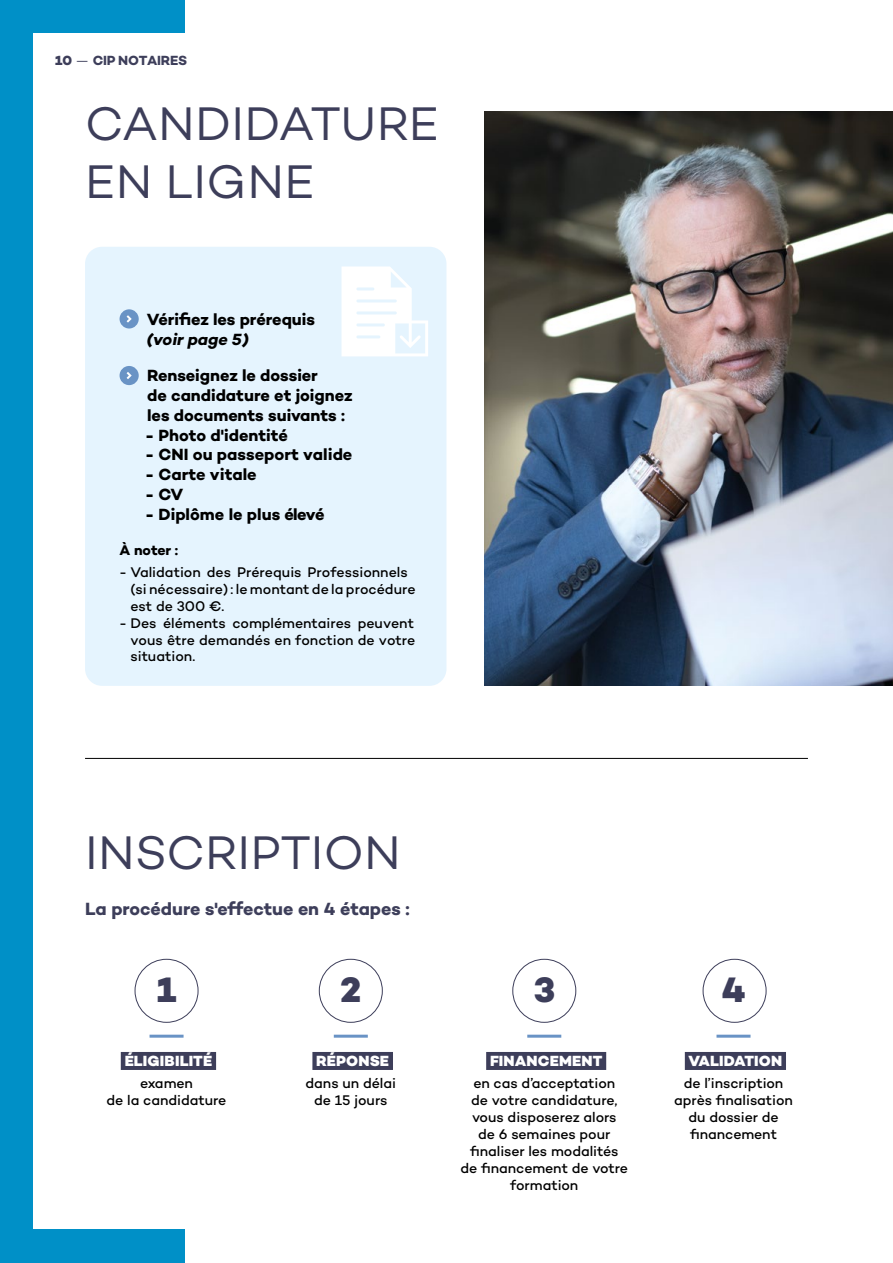
<style>
.page{position:relative;width:893px;height:1263px;background:#fff}
.page>*{position:absolute;margin:0;border:0;box-sizing:border-box;transform-origin:0 0}
.t1{font:48px/57.6px "Campton";letter-spacing:.005em;color:#3d3e5a}
.t2{font:800 36px "Campton";color:#3d3e5a}
.t3{font:700 18px "Campton";letter-spacing:-.005em;color:#3d3e5a}
.t4{font:700 16.5px/19.8px "Campton";color:#000}
.t5{font:italic 700 16.5px "Campton";letter-spacing:-.005em;color:#000}
.t6{font:800 15px "Campton";letter-spacing:.01em;color:#fff}
.t7{font:500 14.25px/17.1px "Campton";color:#000;text-align:center}
.t8{font:700 14.25px "Campton";letter-spacing:-.005em;color:#000}
.t9{font:700 13.5px "Campton";letter-spacing:-.02em;color:#3d3e5a}
.s1{font-weight:800}
.s2{font-weight:400}
</style>
<div class="page">
<div style="left:0;top:0;width:185px;height:1263px;background:#0090c7"></div>
<div style="left:33px;top:34px;width:860px;height:1195px;background:#fff"></div>
<div style="left:85px;top:247px;width:361px;height:439px;background:#e5f4fe;border-radius:17px"></div>
<img style="left:485px;top:111px;width:408px;height:575px">
<svg style="left:341px;top:266px;width:87px;height:90px"></svg>
<div style="left:120px;top:309px;width:19px;height:19px;background:#6993c5;border-radius:50%"></div>
<svg style="left:127px;top:315px;width:5px;height:8px"></svg>
<div style="left:120px;top:366px;width:19px;height:19px;background:#6993c5;border-radius:50%"></div>
<svg style="left:127px;top:372px;width:5px;height:7px"></svg>
<hr style="left:85px;top:758px;width:723px;height:1px;background:#000">
<div style="left:121px;top:1052px;width:95px;height:18px;background:#3d3e5a"></div>
<hr style="left:150px;top:1035px;width:34px;height:3px;background:#6993c5">
<div style="left:312px;top:1052px;width:81px;height:18px;background:#3d3e5a"></div>
<hr style="left:334px;top:1035px;width:34px;height:3px;background:#6993c5">
<div style="left:486px;top:1052px;width:120px;height:18px;background:#3d3e5a"></div>
<hr style="left:527px;top:1035px;width:34px;height:3px;background:#6993c5">
<div style="left:685px;top:1052px;width:101px;height:18px;background:#3d3e5a"></div>
<hr style="left:716px;top:1035px;width:34px;height:3px;background:#6993c5">
<div style="left:135px;top:959px;width:63px;height:64px;border:1px solid #3d3e5a;border-radius:50%"></div>
<div style="left:319px;top:959px;width:64px;height:64px;border:1px solid #3d3e5a;border-radius:50%"></div>
<div style="left:512px;top:959px;width:64px;height:64px;border:1px solid #3d3e5a;border-radius:50%"></div>
<div style="left:703px;top:959px;width:63px;height:64px;border:1px solid #3d3e5a;border-radius:50%"></div>
<p class="t9" style="left:55px;top:51px;width:133px"><span class="s1">10</span> <span class="s2">—</span> CIP NOTAIRES</p>
<h1 class="t1" style="left:85px;top:94px;width:355px">CANDIDATURE<br>EN LIGNE</h1>
<p class="t4" style="left:147px;top:309px;width:170px">Vérifiez les prérequis</p>
<p class="t5" style="left:147px;top:329px;width:103px">(voir page 5)</p>
<p class="t4" style="left:147px;top:366px;width:207px">Renseignez le dossier<br>de candidature et joignez les documents suivants :</p>
<p class="t4" style="left:145px;top:425px;width:144px">- Photo d'identité</p>
<p class="t4" style="left:145px;top:445px;width:209px">- CNI ou passeport valide</p>
<p class="t4" style="left:145px;top:464px;width:113px">- Carte vitale</p>
<p class="t4" style="left:145px;top:484px;width:40px">- CV</p>
<p class="t4" style="left:145px;top:504px;width:181px">- Diplôme le plus élevé</p>
<p class="t8" style="left:120px;top:541px;width:60px">À noter :</p>
<p class="t7" style="left:130px;top:563px;width:287px;text-align:left;text-indent:-11px">- Validation des Prérequis Professionnels (si nécessaire) : le montant de la procédure est de 300 €.</p>
<p class="t7" style="left:130px;top:614px;width:287px;text-align:justify;text-indent:-11px">- Des éléments complémentaires peuvent vous être demandés en fonction de votre situation.</p>
<h1 class="t1" style="left:85px;top:823px;width:317px">INSCRIPTION</h1>
<p class="t3" style="left:85px;top:898px;width:326px">La procédure s'effectue en 4 étapes :</p>
<h2 class="t2" style="left:157px;top:966px;width:21px">1</h2>
<h2 class="t2" style="left:340px;top:966px;width:23px">2</h2>
<h2 class="t2" style="left:534px;top:966px;width:23px">3</h2>
<h2 class="t2" style="left:721px;top:966px;width:26px">4</h2>
<p class="t6" style="left:125px;top:1051px;width:89px">ÉLIGIBILITÉ</p>
<p class="t7" style="left:107px;top:1074px;width:121px">examen<br>de la candidature</p>
<p class="t6" style="left:316px;top:1051px;width:74px">RÉPONSE</p>
<p class="t7" style="left:306px;top:1074px;width:92px">dans un délai de 15 jours</p>
<p class="t6" style="left:490px;top:1051px;width:114px">FINANCEMENT</p>
<p class="t7" style="left:460px;top:1074px;width:169px">en cas d’acceptation<br>de votre candidature, vous disposerez alors<br>de 6 semaines pour finaliser les modalités de financement de votre formation</p>
<p class="t6" style="left:689px;top:1051px;width:95px">VALIDATION</p>
<p class="t7" style="left:674px;top:1074px;width:120px">de l’inscription après finalisation du dossier de financement</p>
</div>
